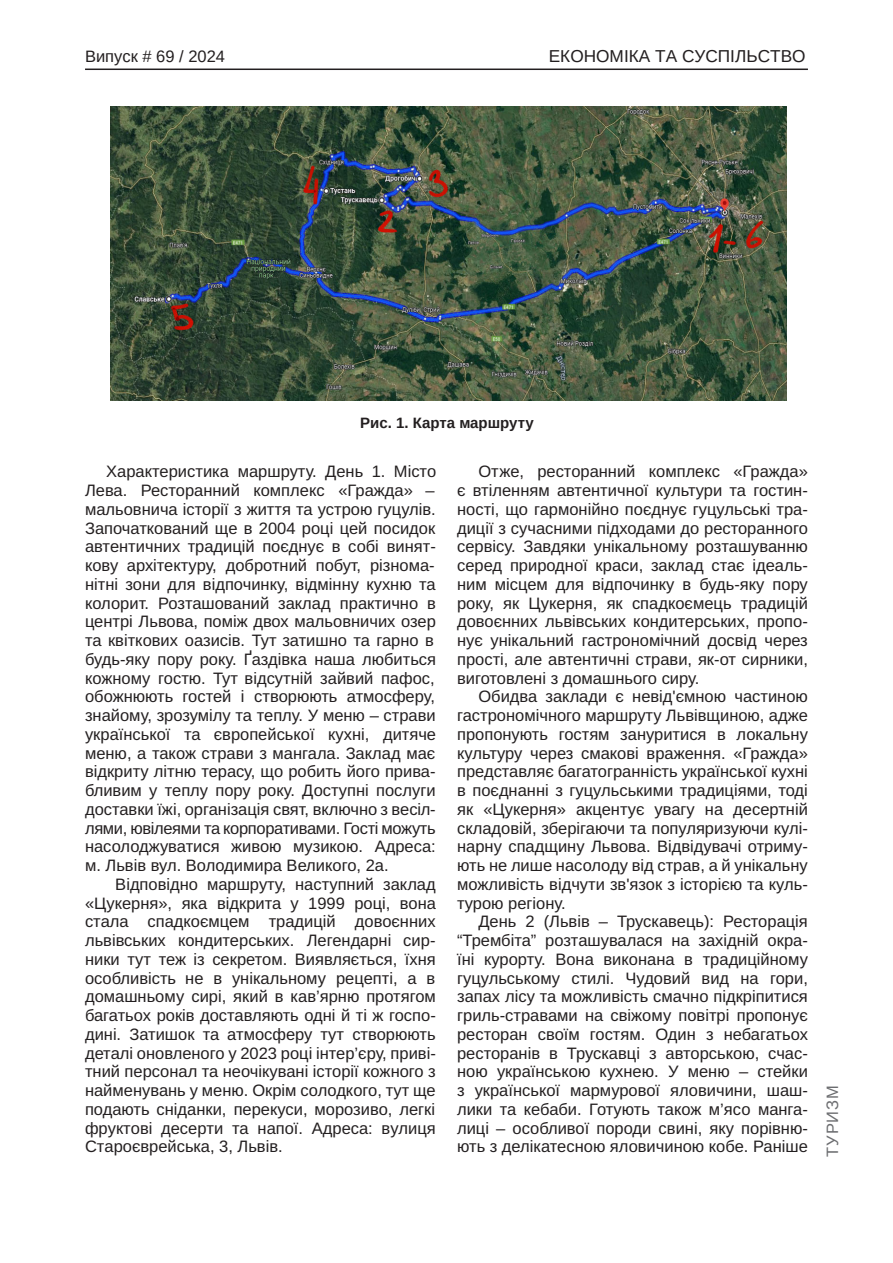
<style>
.page{position:relative;width:893px;height:1263px;background:#fff}
.page>*{position:absolute;margin:0;border:0;box-sizing:border-box;transform-origin:0 0}
.t1{font:17.25px "Arimo";color:#231f20}
.Текст_основной_G{font:16.5px/18.8px "Arimo";color:#231f20;text-align:justify}
.Текст_основной_G-2{font:16.5px "Arimo";letter-spacing:-.02em;color:#231f20}
.t2{font:16.5px "Arimo";color:#231f20}
.t3{font:16.5px "Arimo";letter-spacing:.05em;color:#6c6d70}
.Рисунок_N{font:700 15px "Arimo";color:#231f20}
</style>
<div class="page">
<hr style="left:85px;top:69px;width:723px;height:1px;background:#231f20">
<img style="left:111px;top:106px;width:676px;height:295px">
<p class="t2" style="left:85px;top:47px;width:142px">Випуск # 69 / 2024</p>
<p class="t1" style="left:549px;top:47px;width:258px">ЕКОНОМІКА ТА СУСПІЛЬСТВО</p>
<p class="Рисунок_N" style="left:360px;top:412px;width:175px">Рис. 1. Карта маршруту</p>
<p class="Текст_основной_G" style="left:106px;top:463px;width:331px">Характеристика маршруту. День 1. Місто</p>
<p class="Текст_основной_G" style="left:85px;top:481px;width:351px">Лева. Ресторанний комплекс «Гражда» –</p>
<p class="Текст_основной_G" style="left:85px;top:500px;width:352px">мальовнича історії з життя та устрою гуцулів.</p>
<p class="Текст_основной_G" style="left:85px;top:519px;width:352px">Започаткований ще в 2004 році цей посидок</p>
<p class="Текст_основной_G" style="left:85px;top:538px;width:352px">автентичних традицій поєднує в собі винят-</p>
<p class="Текст_основной_G" style="left:85px;top:556px;width:351px">кову архітектуру, добротний побут, різнома-</p>
<p class="Текст_основной_G" style="left:85px;top:575px;width:352px">нітні зони для відпочинку, відмінну кухню та</p>
<p class="Текст_основной_G" style="left:85px;top:594px;width:352px">колорит. Розташований заклад практично в</p>
<p class="Текст_основной_G" style="left:85px;top:613px;width:352px">центрі Львова, поміж двох мальовничих озер</p>
<p class="Текст_основной_G" style="left:85px;top:631px;width:350px">та квіткових оазисів. Тут затишно та гарно в</p>
<p class="Текст_основной_G" style="left:85px;top:650px;width:353px">будь-яку пору року. Ґаздівка наша любиться</p>
<p class="Текст_основной_G" style="left:85px;top:669px;width:351px">кожному гостю. Тут відсутній зайвий пафос,</p>
<p class="Текст_основной_G" style="left:85px;top:688px;width:351px">обожнюють гостей і створюють атмосферу,</p>
<p class="Текст_основной_G" style="left:85px;top:706px;width:352px">знайому, зрозумілу та теплу. У меню – страви</p>
<p class="Текст_основной_G" style="left:85px;top:725px;width:353px">української та європейської кухні, дитяче</p>
<p class="Текст_основной_G" style="left:85px;top:744px;width:352px">меню, а також страви з мангала. Заклад має</p>
<p class="Текст_основной_G" style="left:85px;top:763px;width:352px">відкриту літню терасу, що робить його прива-</p>
<p class="Текст_основной_G" style="left:85px;top:781px;width:352px">бливим у теплу пору року. Доступні послуги</p>
<p class="Текст_основной_G" style="left:85px;top:800px;width:352px">доставки їжі, організація свят, включно з весіл-</p>
<p class="Текст_основной_G-2" style="left:85px;top:816px;width:352px">лями, ювілеями та корпоративами. Гості можуть</p>
<p class="Текст_основной_G" style="left:85px;top:838px;width:352px">насолоджуватися живою музикою. Адреса:</p>
<p class="Текст_основной_G" style="left:85px;top:856px;width:305px">м. Львів вул. Володимира Великого, 2а.</p>
<p class="Текст_основной_G" style="left:115px;top:875px;width:322px">Відповідно маршруту, наступний заклад</p>
<p class="Текст_основной_G" style="left:85px;top:894px;width:352px">«Цукерня», яка відкрита у 1999 році, вона</p>
<p class="Текст_основной_G" style="left:85px;top:913px;width:352px">стала спадкоємцем традицій довоєнних</p>
<p class="Текст_основной_G" style="left:85px;top:931px;width:352px">львівських кондитерських. Легендарні сир-</p>
<p class="Текст_основной_G" style="left:85px;top:950px;width:352px">ники тут теж із секретом. Виявляється, їхня</p>
<p class="Текст_основной_G" style="left:85px;top:969px;width:352px">особливість не в унікальному рецепті, а в</p>
<p class="Текст_основной_G" style="left:85px;top:988px;width:352px">домашньому сирі, який в кав’ярню протягом</p>
<p class="Текст_основной_G" style="left:85px;top:1006px;width:352px">багатьох років доставляють одні й ті ж госпо-</p>
<p class="Текст_основной_G" style="left:85px;top:1025px;width:352px">дині. Затишок та атмосферу тут створюють</p>
<p class="Текст_основной_G" style="left:85px;top:1044px;width:352px">деталі оновленого у 2023 році інтер’єру, приві-</p>
<p class="Текст_основной_G" style="left:85px;top:1063px;width:352px">тний персонал та неочікувані історії кожного з</p>
<p class="Текст_основной_G" style="left:85px;top:1081px;width:352px">найменувань у меню. Окрім солодкого, тут ще</p>
<p class="Текст_основной_G" style="left:85px;top:1100px;width:352px">подають сніданки, перекуси, морозиво, легкі</p>
<p class="Текст_основной_G" style="left:85px;top:1119px;width:352px">фруктові десерти та напої. Адреса: вулиця</p>
<p class="Текст_основной_G" style="left:85px;top:1138px;width:199px">Староєврейська, 3, Львів.</p>
<p class="Текст_основной_G" style="left:457px;top:463px;width:352px;text-indent:21px">Отже, ресторанний комплекс «Гражда» є втіленням автентичної культури та гостин&shy;ності, що гармонійно поєднує гуцульські тра&shy;диції з сучасними підходами до ресторанного сервісу. Завдяки унікальному розташуванню серед природної краси, заклад стає ідеаль&shy;ним місцем для відпочинку в будь-яку пору року, як Цукерня, як спадкоємець традицій довоєнних львівських кондитерських, пропо&shy;нує унікальний гастрономічний досвід через прості, але автентичні страви, як-от сирники, виготовлені з домашнього сиру.</p>
<p class="Текст_основной_G" style="left:457px;top:687px;width:352px;text-indent:21px">Обидва заклади є невід'ємною частиною гастрономічного маршруту Львівщиною, адже пропонують гостям зануритися в локальну культуру через смакові враження. «Гражда» представляє багатогранність української кухні в поєднанні з гуцульськими традиціями, тоді як «Цукерня» акцентує увагу на десертній складовій, зберігаючи та популяризуючи кулі&shy;нарну спадщину Львова. Відвідувачі отриму&shy;ють не лише насолоду від страв, а й унікальну можливість відчути зв'язок з історією та куль&shy;турою регіону.</p>
<p class="Текст_основной_G" style="left:457px;top:912px;width:352px;text-indent:21px">День 2 (Львів – Трускавець): Ресторація “Трембіта” розташувалася на західній окра&shy;їні курорту. Вона виконана в традиційному гуцульському стилі. Чудовий вид на гори, запах лісу та можливість смачно підкріпитися гриль-стравами на свіжому повітрі пропонує ресторан своїм гостям. Один з небагатьох ресторанів в Трускавці з авторською, счас&shy;ною українською кухнею. У меню – стейки з української мармурової яловичини, шаш&shy;лики та кебаби. Готують також м’ясо манга&shy;лиці – особливої породи свині, яку порівню&shy;ють з делікатесною яловичиною кобе. Раніше</p>
<p class="t3" style="left:823px;top:1157px;width:73px;rotate:-90deg">ТУРИЗМ</p>
</div>
